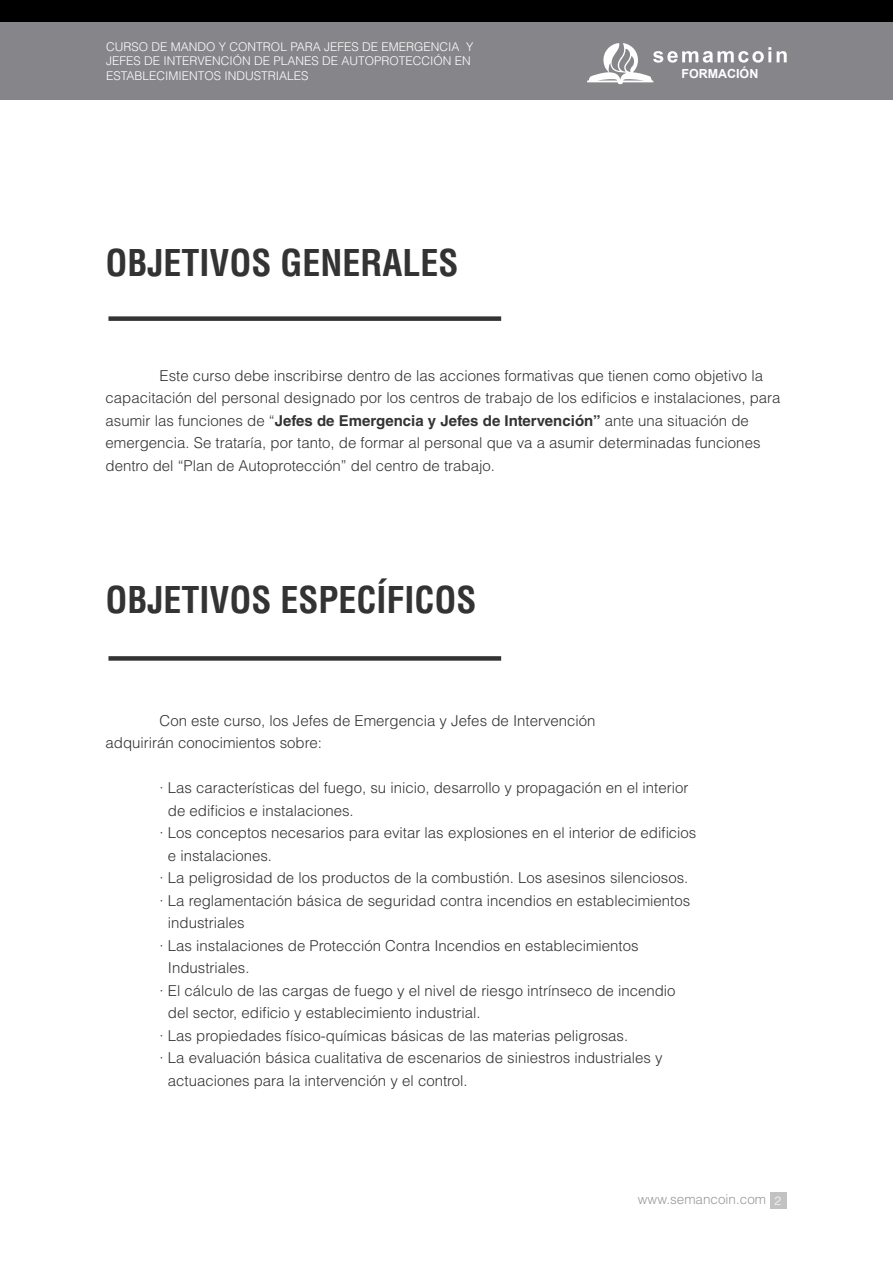
<style>
.page{position:relative;width:893px;height:1263px;background:#fff}
.page>*{position:absolute;margin:0;border:0;box-sizing:border-box;transform-origin:0 0}
.t1{font:700 condensed 36px "Helvetica LT Std";color:#333}
.t2{font:300 15px/22.5px "Helvetica LT Std";color:#333}
.t3{font:300 13.5px "Helvetica LT Std";color:#999}
.t4{font:700 12.45px "Arial";color:#fff}
.t5{font:300 12px/14.4px "Helvetica LT Std";color:#fff}
.s1{font-weight:700}
.s2{font-size:12px;color:#fff}
</style>
<div class="page">
<div style="left:0;top:22px;width:893px;height:78px;background:#868589"></div>
<div style="left:0;top:0;width:893px;height:21px;background:#000"></div>
<div style="left:108px;top:316px;width:393px;height:5px;background:#333"></div>
<div style="left:108px;top:656px;width:393px;height:5px;background:#333"></div>
<svg style="left:777px;top:51px;width:10px;height:11px"></svg>
<svg style="left:587px;top:43px;width:184px;height:41px"></svg>
<div style="left:770px;top:1192px;width:17px;height:17px;background:#c2c2c2"></div>
<p class="t5" style="left:106px;top:39px;width:369px">CURSO DE MANDO Y CONTROL PARA JEFES DE EMERGENCIA Y<br>JEFES DE INTERVENCIÓN DE PLANES DE AUTOPROTECCIÓN EN<br>ESTABLECIMIENTOS INDUSTRIALES</p>
<h1 class="t1" style="left:105px;top:240px;width:355px">OBJETIVOS GENERALES</h1>
<p class="t4" style="left:681px;top:65px;width:78px">FORMACIÓN</p>
<p class="t2" style="left:105px;top:364px;width:676px;text-indent:54px">Este curso debe inscribirse dentro de las acciones formativas que tienen como objetivo la capacitación del personal designado por los centros de trabajo de los edificios e instalaciones, para asumir las funciones de “<span class="s1">Jefes de Emergencia y Jefes de Intervención”</span> ante una situación de emergencia. Se trataría, por tanto, de formar al personal que va a asumir determinadas funciones dentro del “Plan de Autoprotección” del centro de trabajo.</p>
<h1 class="t1" style="left:105px;top:578px;width:373px">OBJETIVOS ESPECÍFICOS</h1>
<p class="t2" style="left:105px;top:709px;width:492px;text-indent:54px">Con este curso, los Jefes de Emergencia y Jefes de Intervención adquirirán conocimientos sobre:</p>
<p class="t2" style="left:159px;top:777px;width:530px">· Las características del fuego, su inicio, desarrollo y propagación en el interior</p>
<p class="t2" style="left:168px;top:799px;width:187px">de edificios e instalaciones.</p>
<p class="t2" style="left:159px;top:822px;width:538px">· Los conceptos necesarios para evitar las explosiones en el interior de edificios</p>
<p class="t2" style="left:168px;top:844px;width:106px">e instalaciones.</p>
<p class="t2" style="left:159px;top:867px;width:530px">· La peligrosidad de los productos de la combustión. Los asesinos silenciosos.</p>
<p class="t2" style="left:159px;top:889px;width:532px">· La reglamentación básica de seguridad contra incendios en establecimientos</p>
<p class="t2" style="left:168px;top:912px;width:78px">industriales</p>
<p class="t2" style="left:159px;top:934px;width:481px">· Las instalaciones de Protección Contra Incendios en establecimientos</p>
<p class="t2" style="left:168px;top:957px;width:83px">Industriales.</p>
<p class="t2" style="left:159px;top:979px;width:518px">· El cálculo de las cargas de fuego y el nivel de riesgo intrínseco de incendio</p>
<p class="t2" style="left:168px;top:1002px;width:314px">del sector, edificio y establecimiento industrial.</p>
<p class="t2" style="left:159px;top:1024px;width:470px">· Las propiedades físico-químicas básicas de las materias peligrosas.</p>
<p class="t2" style="left:159px;top:1047px;width:505px">· La evaluación básica cualitativa de escenarios de siniestros industriales y</p>
<p class="t2" style="left:168px;top:1069px;width:301px">actuaciones para la intervención y el control.</p>
<p class="t3" style="left:638px;top:1191px;width:145px">www.semancoin.com <span class="s2">2</span></p>
</div>
